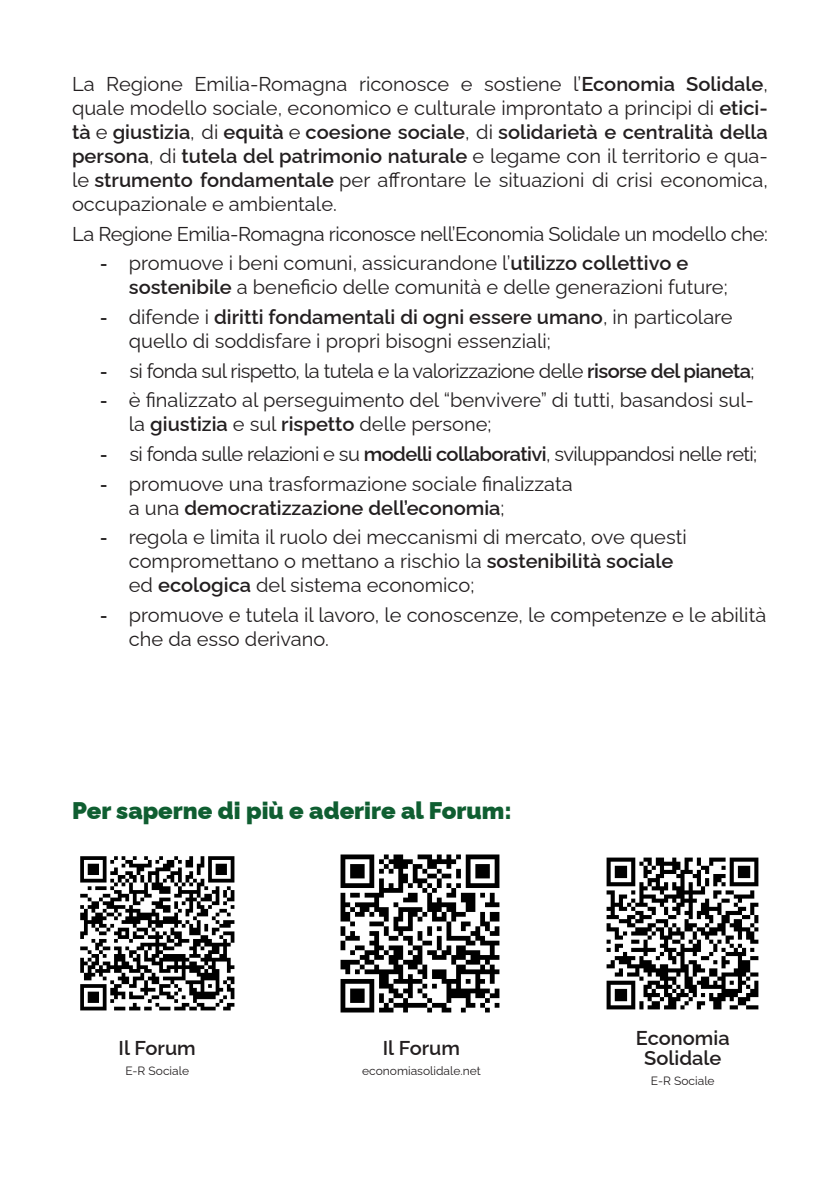
<style>
.page{position:relative;width:840px;height:1191px;background:#fff}
.page>*{position:absolute;margin:0;border:0;box-sizing:border-box;transform-origin:0 0}
.t1{font:900 24px "Raleway";color:#0f5e31}
.t2{font:20px/24px "Raleway";color:#231f20}
.t3{font:20px "Raleway";letter-spacing:-.03em;color:#231f20}
.t4{font:20px "Raleway";letter-spacing:-.02em;color:#231f20}
.t5{font:600 20px/20px "Raleway";color:#231f20;text-align:center}
.t6{font:12px "Raleway";color:#231f20}
.s1{font-weight:600}
.s2{font-family:"Arial"}
</style>
<div class="page">
<img style="left:80px;top:856px;width:155px;height:155px">
<img style="left:606px;top:857px;width:153px;height:153px">
<img style="left:340px;top:854px;width:160px;height:159px">
<p class="t2" style="left:72px;top:70px;width:697px;text-align:justify">La Regione Emilia-Romagna riconosce e sostiene l’<span class="s1">Economia Solidale</span>, quale modello sociale, economico e culturale improntato a principi di <span class="s1">etici&shy;tà</span> e <span class="s1">giustizia</span>, di <span class="s1">equità</span> e <span class="s1">coesione sociale</span>, di <span class="s1">solidarietà e centralità della persona</span>, di <span class="s1">tutela del patrimonio naturale</span> e legame con il territorio e qua&shy;le <span class="s1">strumento fondamentale</span> per affrontare le situazioni di crisi economica, occupazionale e ambientale.</p>
<p class="t4" style="left:72px;top:217px;width:697px">La Regione Emilia-Romagna riconosce nell’Economia Solidale un modello che:</p>
<p class="t2" style="left:129px;top:249px;width:600px;text-indent:-28px"><span class="s2">-</span> promuove i beni comuni, assicurandone l’<span class="s1">utilizzo collettivo e sostenibile</span> a beneficio delle comunità e delle generazioni future;</p>
<p class="t2" style="left:129px;top:303px;width:605px;text-indent:-28px"><span class="s2">-</span> difende i <span class="s1">diritti fondamentali di ogni essere umano</span>, in particolare quello di soddisfare i propri bisogni essenziali;</p>
<p class="t3" style="left:100px;top:354px;width:655px"><span class="s2">-</span> si fonda sul rispetto, la tutela e la valorizzazione delle <span class="s1">risorse del pianeta</span>;</p>
<p class="t2" style="left:129px;top:386px;width:626px;text-indent:-28px"><span class="s2">-</span> è finalizzato al perseguimento del “benvivere” di tutti, basandosi sul&shy;la <span class="s1">giustizia</span> e sul <span class="s1">rispetto</span> delle persone;</p>
<p class="t3" style="left:100px;top:438px;width:658px"><span class="s2">-</span> si fonda sulle relazioni e su <span class="s1">modelli collaborativi</span>, sviluppandosi nelle reti;</p>
<p class="t2" style="left:129px;top:469px;width:445px;text-indent:-28px"><span class="s2">-</span> promuove una trasformazione sociale finalizzata a una <span class="s1">democratizzazione dell’economia</span>;</p>
<p class="t2" style="left:129px;top:523px;width:559px;text-indent:-28px"><span class="s2">-</span> regola e limita il ruolo dei meccanismi di mercato, ove questi compromettano o mettano a rischio la <span class="s1">sostenibilità sociale </span>ed <span class="s1">ecologica</span> del sistema economico;</p>
<p class="t2" style="left:129px;top:601px;width:638px;text-indent:-28px"><span class="s2">-</span> promuove e tutela il lavoro, le conoscenze, le competenze e le abilità che da esso derivano.</p>
<p class="t1" style="left:72px;top:791px;width:441px">Per saperne di più e aderire al Forum:</p>
<p class="t5" style="left:119px;top:1035px;width:79px">Il Forum</p>
<p class="t6" style="left:125px;top:1061px;width:65px">E-R Sociale</p>
<p class="t5" style="left:382px;top:1035px;width:79px">Il Forum</p>
<p class="t6" style="left:362px;top:1061px;width:120px">economiasolidale.net</p>
<p class="t5" style="left:635px;top:1026px;width:95px">Economia<br>Solidale</p>
<p class="t6" style="left:650px;top:1071px;width:65px">E-R Sociale</p>
</div>
